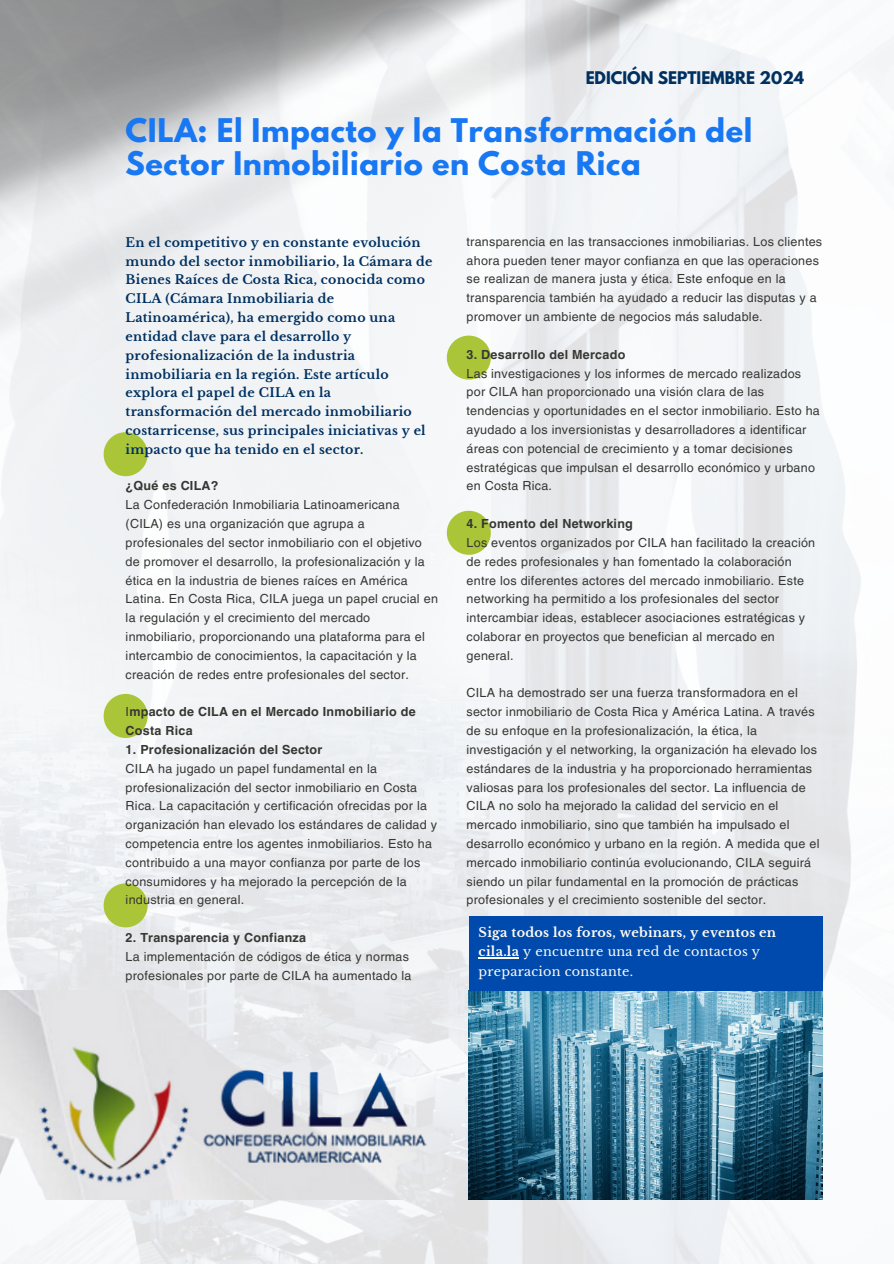
<style>
.page{position:relative;width:894px;height:1264px;background:#fff}
.page>*{position:absolute;margin:0;border:0;box-sizing:border-box;transform-origin:0 0}
.t1{font:700 28.8px/33.3px "League Spartan";letter-spacing:.02em;color:#1877f2}
.t2{font:700 15.45px "League Spartan";color:#003060}
.t3{font:12.75px/19.2px "Libre Baskerville";letter-spacing:.02em;color:#fffcf2}
.t4{font:12.6px/18.8px "Helvetica LT Pro";letter-spacing:.02em;color:#363633}
.t5{font:700 12.6px/18.8px "Libre Baskerville";letter-spacing:.02em;color:#003060}
.t6{font:700 12.6px/18.8px "Helvetica LT Pro";letter-spacing:.02em;color:#363633}
.s1{font-weight:400}
.s2{font-weight:700}
</style>
<div class="page">
<img style="left:0;top:37px;width:893px;height:1226px">
<img style="left:0;top:0;width:781px;height:357px">
<svg style="left:104px;top:432px;width:43px;height:44px;background:#b8cd5d"></svg>
<svg style="left:446px;top:335px;width:44px;height:44px"></svg>
<svg style="left:446px;top:511px;width:44px;height:43px"></svg>
<img style="left:468px;top:990px;width:354px;height:209px">
<div style="left:468px;top:916px;width:354px;height:74px;background:#004aad"></div>
<img style="left:0;top:990px;width:466px;height:209px">
<svg style="left:104px;top:694px;width:43px;height:43px;background:#b8cd5b"></svg>
<svg style="left:104px;top:883px;width:43px;height:44px;background:#b7cc5c"></svg>
<hr style="left:478px;top:957px;width:41px;height:1px;background:#fffcf2">
<p class="t2" style="left:585px;top:70px;width:220px">EDICIÓN SEPTIEMBRE 2024</p>
<p class="t1" style="left:126px;top:117px;width:628px">CILA: El Impacto y la Transformación del<br>Sector Inmobiliario en Costa Rica</p>
<p class="t5" style="left:126px;top:233px;width:308px">En el competitivo y en constante evolución mundo del sector inmobiliario, la Cámara de Bienes Raíces de Costa Rica, conocida como CILA (Cámara Inmobiliaria de Latinoamérica), ha emergido como una entidad clave para el desarrollo y profesionalización de la industria inmobiliaria en la región. Este artículo explora el papel de CILA en la transformación del mercado inmobiliario costarricense, sus principales iniciativas y el impacto que ha tenido en el sector.</p>
<p class="t6" style="left:126px;top:478px;width:94px">¿Qué es CILA?</p>
<p class="t4" style="left:126px;top:496px;width:314px">La Confederación Inmobiliaria Latinoamericana (CILA) es una organización que agrupa a profesionales del sector inmobiliario con el objetivo de promover el desarrollo, la profesionalización y la ética en la industria de bienes raíces en América Latina. En Costa Rica, CILA juega un papel crucial en la regulación y el crecimiento del mercado inmobiliario, proporcionando una plataforma para el intercambio de conocimientos, la capacitación y la creación de redes entre profesionales del sector.</p>
<p class="t6" style="left:126px;top:703px;width:291px"><span class="s1">I</span>mpacto de CILA en el Mercado Inmobiliario de<br>Costa Rica</p>
<p class="t6" style="left:126px;top:741px;width:198px">1. Profesionalización del Sector</p>
<p class="t4" style="left:126px;top:760px;width:313px">CILA ha jugado un papel fundamental en la profesionalización del sector inmobiliario en Costa Rica. La capacitación y certificación ofrecidas por la organización han elevado los estándares de calidad y competencia entre los agentes inmobiliarios. Esto ha contribuido a una mayor confianza por parte de los consumidores y ha mejorado la percepción de la industria en general.</p>
<p class="t6" style="left:126px;top:929px;width:182px">2. Transparencia y Confianza</p>
<p class="t4" style="left:126px;top:948px;width:287px">La implementación de códigos de ética y normas profesionales por parte de CILA ha aumentado la</p>
<h2 class="t4" style="left:466px;top:233px;width:357px">transparencia en las transacciones inmobiliarias. Los clientes ahora pueden tener mayor confianza en que las operaciones se realizan de manera justa y ética. Este enfoque en la transparencia también ha ayudado a reducir las disputas y a promover un ambiente de negocios más saludable.</h2>
<h3 class="t6" style="left:466px;top:346px;width:160px">3. Desarrollo del Mercado</h3>
<p class="t4" style="left:466px;top:365px;width:355px">Las investigaciones y los informes de mercado realizados por CILA han proporcionado una visión clara de las tendencias y oportunidades en el sector inmobiliario. Esto ha ayudado a los inversionistas y desarrolladores a identificar áreas con potencial de crecimiento y a tomar decisiones estratégicas que impulsan el desarrollo económico y urbano en Costa Rica.</p>
<p class="t6" style="left:466px;top:515px;width:168px">4. Fomento del Networking</p>
<p class="t4" style="left:466px;top:534px;width:350px">Los eventos organizados por CILA han facilitado la creación de redes profesionales y han fomentado la colaboración entre los diferentes actores del mercado inmobiliario. Este networking ha permitido a los profesionales del sector intercambiar ideas, establecer asociaciones estratégicas y colaborar en proyectos que benefician al mercado en general.</p>
<p class="t4" style="left:466px;top:685px;width:354px">CILA ha demostrado ser una fuerza transformadora en el sector inmobiliario de Costa Rica y América Latina. A través de su enfoque en la profesionalización, la ética, la investigación y el networking, la organización ha elevado los estándares de la industria y ha proporcionado herramientas valiosas para los profesionales del sector. La influencia de CILA no solo ha mejorado la calidad del servicio en el mercado inmobiliario, sino que también ha impulsado el desarrollo económico y urbano en la región. A medida que el mercado inmobiliario continúa evolucionando, CILA seguirá siendo un pilar fundamental en la promoción de prácticas profesionales y el crecimiento sostenible del sector.</p>
<p class="t3" style="left:478px;top:923px;width:299px"><span class="s2">Siga todos los foros, webinars, y eventos en cila.la</span> y encuentre una red de contactos y preparacion constante.</p>
</div>
